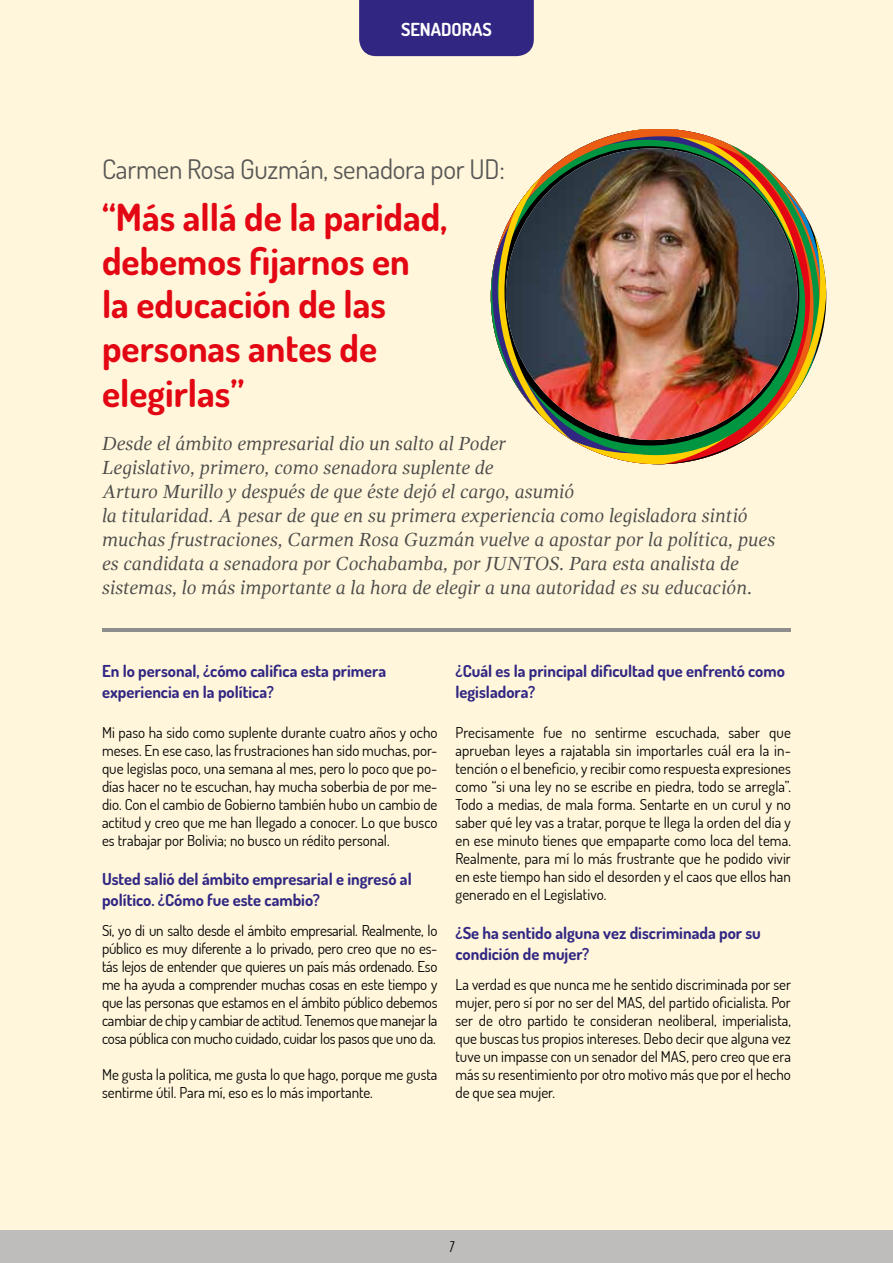
<style>
.page{position:relative;width:893px;height:1263px;background:#fff6db}
.page>*{position:absolute;margin:0;border:0;box-sizing:border-box;transform-origin:0 0}
.t1{font:700 37.5px/43.8px "Dosis";color:#e30613}
.t2{font:27px "Dosis";letter-spacing:-.01em;color:#575756}
.t3{font:italic 19.5px/24px "Gandhi Serif";color:#4a4a49}
.t4{font:700 18px "Dosis";color:#fff}
.t5{font:700 16.5px/21px "Dosis";color:#312783}
.t6{font:15px/18px "Dosis";color:#000;text-align:justify}
.t7{font:15px "Economica";color:#000}
</style>
<div class="page">
<div style="left:0;top:1230px;width:893px;height:33px;background:#bebdbc"></div>
<img style="left:491px;top:129px;width:335px;height:335px">
<div style="left:359px;top:0;width:175px;height:56px;background:#312783"></div>
<hr style="left:102px;top:628px;width:689px;height:4px;background:#8e8e8d">
<p class="t4" style="left:401px;top:18px;width:92px">SENADORAS</p>
<h2 class="t2" style="left:102px;top:151px;width:404px">Carmen Rosa Guzmán, senadora por UD:</h2>
<h1 class="t1" style="left:102px;top:195px;width:347px">“Más allá de la paridad, debemos fijarnos en<br>la educación de las personas antes de elegirlas”</h1>
<p class="t3" style="left:102px;top:432px;width:675px">Desde el ámbito empresarial dio un salto al Poder<br>Legislativo, primero, como senadora suplente de<br>Arturo Murillo y después de que éste dejó el cargo, asumió<br>la titularidad. A pesar de que en su primera experiencia como legisladora sintió muchas frustraciones, Carmen Rosa Guzmán vuelve a apostar por la política, pues es candidata a senadora por Cochabamba, por JUNTOS. Para esta analista de sistemas, lo más importante a la hora de elegir a una autoridad es su educación.</p>
<p class="t5" style="left:102px;top:660px;width:286px">En lo personal, ¿cómo califica esta primera experiencia en la política?</p>
<p class="t6" style="left:102px;top:723px;width:337px">Mi paso ha sido como suplente durante cuatro años y ocho meses. En ese caso, las frustraciones han sido muchas, por&shy;que legislas poco, una semana al mes, pero lo poco que po&shy;días hacer no te escuchan, hay mucha soberbia de por me&shy;dio. Con el cambio de Gobierno también hubo un cambio de actitud y creo que me han llegado a conocer. Lo que busco es trabajar por Bolivia; no busco un rédito personal.</p>
<p class="t5" style="left:102px;top:868px;width:311px">Usted salió del ámbito empresarial e ingresó al político. ¿Cómo fue este cambio?</p>
<p class="t6" style="left:102px;top:921px;width:337px">Sí, yo di un salto desde el ámbito empresarial. Realmente, lo público es muy diferente a lo privado, pero creo que no es&shy;tás lejos de entender que quieres un país más ordenado. Eso me ha ayuda a comprender muchas cosas en este tiempo y que las personas que estamos en el ámbito público debemos cambiar de chip y cambiar de actitud. Tenemos que manejar la cosa pública con mucho cuidado, cuidar los pasos que uno da.</p>
<p class="t6" style="left:102px;top:1065px;width:337px">Me gusta la política, me gusta lo que hago, porque me gusta sentirme útil. Para mí, eso es lo más importante.</p>
<p class="t5" style="left:455px;top:660px;width:331px">¿Cuál es la principal dificultad que enfrentó como legisladora?</p>
<p class="t6" style="left:455px;top:723px;width:337px">Precisamente fue no sentirme escuchada, saber que aprueban leyes a rajatabla sin importarles cuál era la in&shy;tención o el beneficio, y recibir como respuesta expresiones como “si una ley no se escribe en piedra, todo se arregla”.<br>Todo a medias, de mala forma. Sentarte en un curul y no saber qué ley vas a tratar, porque te llega la orden del día y en ese minuto tienes que empaparte como loca del tema.<br>Realmente, para mí lo más frustrante que he podido vivir en este tiempo han sido el desorden y el caos que ellos han generado en el Legislativo.</p>
<p class="t5" style="left:455px;top:922px;width:307px">¿Se ha sentido alguna vez discriminada por su condición de mujer?</p>
<p class="t6" style="left:455px;top:975px;width:337px">La verdad es que nunca me he sentido discriminada por ser mujer, pero sí por no ser del MAS, del partido oficialista. Por ser de otro partido te consideran neoliberal, imperialista, que buscas tus propios intereses. Debo decir que alguna vez tuve un impasse con un senador del MAS, pero creo que era más su resentimiento por otro motivo más que por el hecho de que sea mujer.</p>
<p class="t7" style="left:449px;top:1238px;width:8px">7</p>
</div>
